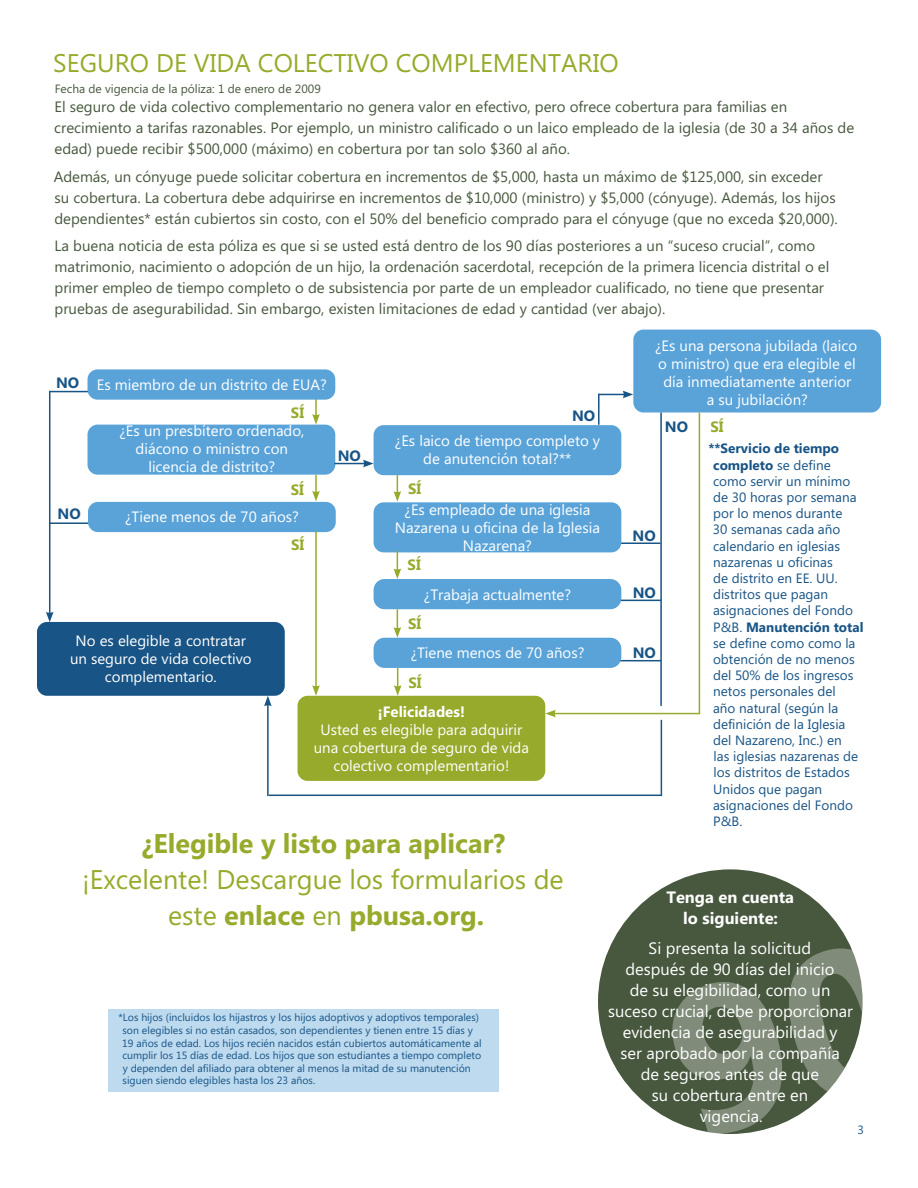
<style>
.page{position:relative;width:918px;height:1188px;background:#fff}
.page>*{position:absolute;margin:0;border:0;box-sizing:border-box;transform-origin:0 0}
.t1{font:700 27px/36px "Microsoft Phags Pa";color:#97aa2b;text-align:center}
.t2{font:25.5px "Microsoft Phags Pa";color:#97aa2b}
.t3{font:16.5px/21px "Microsoft Phags Pa";color:#fff;text-align:center}
.t4{font:700 16.5px/21px "Microsoft Phags Pa";color:#fff;text-align:center}
.t5{font:15px/21px "Microsoft Phags Pa";color:#47583e}
.t6{font:15px/18px "Microsoft Phags Pa";color:#fff;text-align:center}
.t7{font:700 15px "Microsoft Phags Pa";color:#185485}
.t8{font:700 15px "Microsoft Phags Pa";color:#97aa2b}
.t9{font:700 15px "Microsoft Phags Pa";color:#fff}
.t10{font:13.5px/16.2px "Microsoft Phags Pa";color:#185485}
.t11{font:12px "Microsoft Phags Pa";color:#47583e}
.t12{font:12px "Microsoft Phags Pa";color:#185485}
.t13{font:10.5px/12.6px "Microsoft Phags Pa";color:#185485}
.s1{font-weight:400}
.s2{font-weight:700}
</style>
<div class="page">
<div style="left:298px;top:696px;width:247px;height:85px;background:#97aa2b;border-radius:10px"></div>
<div style="left:37px;top:622px;width:248px;height:74px;background:#185485;border-radius:10px"></div>
<hr style="left:614px;top:543px;width:47px;height:1px;background:#185485">
<div style="left:374px;top:502px;width:247px;height:50px;background:#59a3d9;border-radius:10px"></div>
<div style="left:88px;top:425px;width:247px;height:50px;background:#59a3d9;border-radius:10px"></div>
<div style="left:633px;top:330px;width:248px;height:83px;background:#59a3d9;border-radius:10px"></div>
<div style="left:374px;top:425px;width:247px;height:50px;background:#59a3d9;border-radius:10px"></div>
<hr style="left:617px;top:660px;width:44px;height:1px;background:#185485">
<hr style="left:334px;top:463px;width:31px;height:1px;background:#185485">
<svg style="left:363px;top:460px;width:11px;height:7px"></svg>
<hr style="left:50px;top:522px;width:39px;height:2px;background:#185485">
<hr style="left:50px;top:391px;width:39px;height:1px;background:#185485">
<hr style="left:49px;top:391px;width:1px;height:223px;background:#185485">
<svg style="left:46px;top:612px;width:8px;height:10px"></svg>
<svg style="left:312px;top:400px;width:8px;height:25px"></svg>
<div style="left:88px;top:369px;width:247px;height:31px;background:#59a3d9;border-radius:10px"></div>
<hr style="left:617px;top:600px;width:44px;height:1px;background:#185485">
<div style="left:88px;top:502px;width:248px;height:30px;background:#59a3d9;border-radius:10px"></div>
<hr style="left:598px;top:394px;width:2px;height:31px;background:#185485">
<svg style="left:394px;top:551px;width:7px;height:28px"></svg>
<hr style="left:660px;top:413px;width:2px;height:293px;background:#185485">
<svg style="left:312px;top:475px;width:8px;height:26px"></svg>
<svg style="left:394px;top:475px;width:7px;height:27px"></svg>
<hr style="left:315px;top:532px;width:2px;height:156px;background:#97aa2b">
<svg style="left:312px;top:685px;width:8px;height:11px"></svg>
<div style="left:374px;top:579px;width:247px;height:30px;background:#59a3d9;border-radius:11px"></div>
<div style="left:374px;top:638px;width:247px;height:30px;background:#59a3d9;border-radius:11px"></div>
<svg style="left:394px;top:609px;width:7px;height:29px"></svg>
<hr style="left:699px;top:413px;width:1px;height:301px;background:#97aa2b">
<hr style="left:267px;top:704px;width:2px;height:92px;background:#185485">
<svg style="left:264px;top:696px;width:8px;height:10px"></svg>
<svg style="left:599px;top:391px;width:34px;height:7px"></svg>
<svg style="left:394px;top:668px;width:8px;height:28px"></svg>
<hr style="left:269px;top:795px;width:392px;height:1px;background:#185485">
<hr style="left:553px;top:713px;width:147px;height:1px;background:#97aa2b">
<svg style="left:545px;top:710px;width:11px;height:7px"></svg>
<div style="left:109px;top:1009px;width:390px;height:83px;background:#bddaef"></div>
<div style="left:598px;top:869px;width:265px;height:265px;background:#47583e;border-radius:50%"></div>
<hr style="left:661px;top:720px;width:1px;height:76px;background:#185485">
<svg style="left:661px;top:937px;width:202px;height:197px"></svg>
<p class="t2" style="left:53px;top:46px;width:567px">SEGURO DE VIDA COLECTIVO COMPLEMENTARIO</p>
<p class="t11" style="left:55px;top:80px;width:268px">Fecha de vigencia de la póliza: 1 de enero de 2009</p>
<p class="t5" style="left:54px;top:95px;width:801px">El seguro de vida colectivo complementario no genera valor en efectivo, pero ofrece cobertura para familias en crecimiento a tarifas razonables. Por ejemplo, un ministro calificado o un laico empleado de la iglesia (de 30 a 34 años de edad) puede recibir $500,000 (máximo) en cobertura por tan solo $360 al año.</p>
<p class="t5" style="left:54px;top:165px;width:784px">Además, un cónyuge puede solicitar cobertura en incrementos de $5,000, hasta un máximo de $125,000, sin exceder su cobertura. La cobertura debe adquirirse en incrementos de $10,000 (ministro) y $5,000 (cónyuge). Además, los hijos dependientes* están cubiertos sin costo, con el 50% del beneficio comprado para el cónyuge (que no exceda $20,000).</p>
<p class="t5" style="left:54px;top:235px;width:776px">La buena noticia de esta póliza es que si se usted está dentro de los 90 días posteriores a un “suceso crucial”, como matrimonio, nacimiento o adopción de un hijo, la ordenación sacerdotal, recepción de la primera licencia distrital o el primer empleo de tiempo completo o de subsistencia por parte de un empleador cualificado, no tiene que presentar pruebas de asegurabilidad. Sin embargo, existen limitaciones de edad y cantidad (ver abajo).</p>
<p class="t7" style="left:56px;top:372px;width:25px">NO</p>
<p class="t7" style="left:58px;top:503px;width:25px">NO</p>
<p class="t6" style="left:97px;top:375px;width:232px">Es miembro de un distrito de EUA?</p>
<p class="t8" style="left:291px;top:402px;width:15px">SÍ</p>
<p class="t6" style="left:119px;top:421px;width:187px">¿Es un presbítero ordenado, diácono o ministro con licencia de distrito?</p>
<p class="t8" style="left:291px;top:479px;width:15px">SÍ</p>
<p class="t6" style="left:125px;top:507px;width:176px">¿Tiene menos de 70 años?</p>
<p class="t8" style="left:291px;top:534px;width:15px">SÍ</p>
<p class="t7" style="left:338px;top:445px;width:25px">NO</p>
<p class="t6" style="left:70px;top:631px;width:183px">No es elegible a contratar un seguro de vida colectivo complementario.</p>
<p class="t7" style="left:572px;top:405px;width:25px">NO</p>
<p class="t6" style="left:395px;top:431px;width:207px">¿Es laico de tiempo completo y de anutención total?**</p>
<p class="t8" style="left:408px;top:478px;width:15px">SÍ</p>
<p class="t6" style="left:395px;top:500px;width:207px">¿Es empleado de una iglesia<br>Nazarena u oficina de la Iglesia<br>Nazarena?</p>
<p class="t6" style="left:424px;top:585px;width:149px">¿Trabaja actualmente?</p>
<p class="t8" style="left:408px;top:613px;width:15px">SÍ</p>
<p class="t6" style="left:410px;top:643px;width:176px">¿Tiene menos de 70 años?</p>
<p class="t8" style="left:408px;top:554px;width:15px">SÍ</p>
<p class="t8" style="left:408px;top:672px;width:15px">SÍ</p>
<p class="t9" style="left:378px;top:701px;width:89px">¡Felicidades!</p>
<p class="t6" style="left:314px;top:720px;width:217px">Usted es elegible para adquirir una cobertura de seguro de vida colectivo complementario!</p>
<p class="t1" style="left:82px;top:824px;width:483px">¿Elegible y listo para aplicar? <span class="s1">¡Excelente! Descargue los formularios de este</span> enlace <span class="s1">en</span> pbusa.org.</p>
<p class="t13" style="left:122px;top:1011px;width:361px;text-indent:-4px">*Los hijos (incluidos los hijastros y los hijos adoptivos y adoptivos temporales) son elegibles si no están casados, son dependientes y tienen entre 15 días y 19 años de edad. Los hijos recién nacidos están cubiertos automáticamente al cumplir los 15 días de edad. Los hijos que son estudiantes a tiempo completo y dependen del afiliado para obtener al menos la mitad de su manutención siguen siendo elegibles hasta los 23 años.</p>
<p class="t6" style="left:655px;top:336px;width:204px">¿Es una persona jubilada (laico o ministro) que era elegible el día inmediatamente anterior<br>a su jubilación?</p>
<p class="t10" style="left:713px;top:440px;width:152px;text-indent:-4px"><span class="s2">**Servicio de tiempo completo</span> se define como servir un mínimo de 30 horas por semana por lo menos durante<br>30 semanas cada año calendario en iglesias nazarenas u oficinas<br>de distrito en EE. UU. distritos que pagan asignaciones del Fondo<br>P&amp;B. <span class="s2">Manutención total </span>se define como como la obtención de no menos del 50% de los ingresos netos personales del<br>año natural (según la definición de la Iglesia del Nazareno, Inc.) en<br>las iglesias nazarenas de los distritos de Estados<br>Unidos que pagan asignaciones del Fondo<br>P&amp;B.</p>
<p class="t8" style="left:710px;top:416px;width:15px">SÍ</p>
<p class="t7" style="left:665px;top:416px;width:25px">NO</p>
<p class="t7" style="left:633px;top:525px;width:25px">NO</p>
<p class="t7" style="left:633px;top:582px;width:25px">NO</p>
<p class="t7" style="left:633px;top:642px;width:25px">NO</p>
<p class="t4" style="left:666px;top:886px;width:129px">Tenga en cuenta lo siguiente:</p>
<p class="t3" style="left:608px;top:937px;width:246px">Si presenta la solicitud<br>después de 90 días del inicio<br>de su elegibilidad, como un suceso crucial, debe proporcionar evidencia de asegurabilidad y<br>ser aprobado por la compañía<br>de seguros antes de que<br>su cobertura entre en<br>vigencia.</p>
<p class="t12" style="left:858px;top:1121px;width:8px">3</p>
</div>
